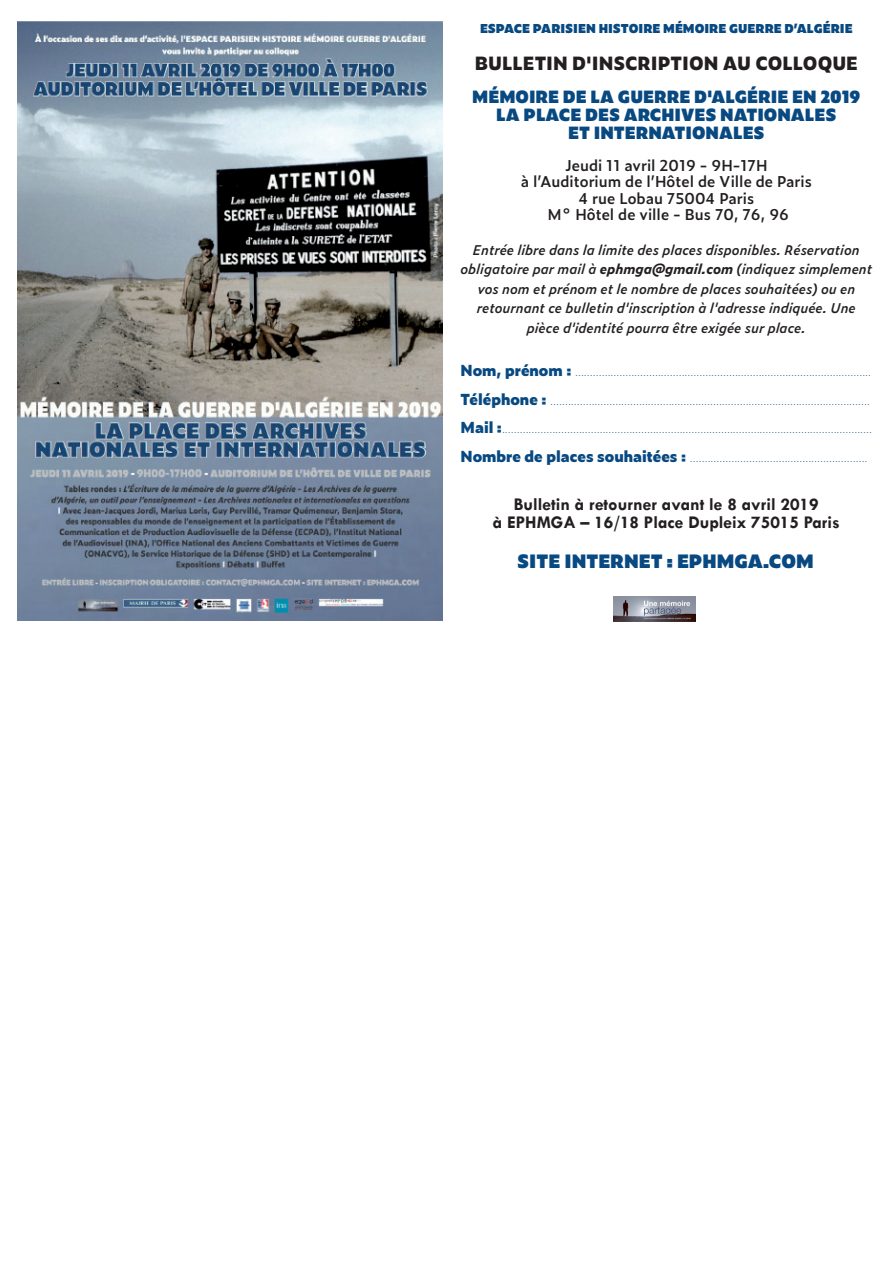
<style>
.page{position:relative;width:893px;height:1263px;background:#fff}
.page>*{position:absolute;margin:0;border:0;box-sizing:border-box;transform-origin:0 0}
.t1{font:700 18px/18px "Tw Cen";color:#231f20;text-align:center}
.t2{font:800 18px "Zeitung Pro";color:#231f20}
.t3{font:900 18px "Zeitung Pro";color:#084981}
.t4{font:900 16.5px/18px "Zeitung Pro";color:#084981;text-align:center}
.t5{font:600 15px/16.5px "Zeitung Pro";color:#231f20;text-align:center}
.t6{font:italic 600 13.5px/19.5px "Zeitung Pro";color:#231f20;text-align:center}
.t7{font:900 12px "Zeitung Pro";color:#084981}
.t8{font:100 9px "Zeitung Pro";color:#084981}
.s1{font-weight:700}
.s2{font-weight:800;font-size:15px}
</style>
<div class="page">
<img style="left:17px;top:21px;width:425px;height:600px">
<img style="left:613px;top:596px;width:82px;height:26px">
<h3 class="t7" style="left:480px;top:18px;width:374px">ESPACE PARISIEN HISTOIRE MÉMOIRE GUERRE D’ALGÉRIE</h3>
<h1 class="t2" style="left:475px;top:49px;width:385px">BULLETIN D'INSCRIPTION AU COLLOQUE</h1>
<h2 class="t4" style="left:472px;top:87px;width:390px">MÉMOIRE DE LA GUERRE D'ALGÉRIE EN 2019<br>LA PLACE DES ARCHIVES NATIONALES<br>ET INTERNATIONALES</h2>
<h3 class="t5" style="left:521px;top:156px;width:293px">Jeudi 11 avril 2019 - 9H-17H<br>à l’Auditorium de l’Hôtel de Ville de Paris<br>4 rue Lobau 75004 Paris<br>M° Hôtel de ville - Bus 70, 76, 96</h3>
<p class="t6" style="left:460px;top:239px;width:413px">Entrée libre dans la limite des places disponibles. Réservation obligatoire par mail à <span class="s1">ephmga@gmail.com</span> (indiquez simplement vos nom et prénom et le nombre de places souhaitées) ou en retournant ce bulletin d'inscription à l'adresse indiquée. Une pièce d'identité pourra être exigée sur place.</p>
<p class="t8" style="left:460px;top:366px;width:412px"><span class="s2">Nom, prénom :</span> ....................................................................................................</p>
<p class="t8" style="left:460px;top:395px;width:411px"><span class="s2">Téléphone :</span> ............................................................................................................</p>
<p class="t8" style="left:460px;top:423px;width:413px"><span class="s2">Mail :</span>.............................................................................................................................</p>
<p class="t8" style="left:460px;top:452px;width:409px"><span class="s2">Nombre de places souhaitées :</span> ............................................................</p>
<h1 class="t1" style="left:493px;top:495px;width:349px">Bulletin à retourner avant le 8 avril 2019<br>à EPHMGA – 16/18 Place Dupleix 75015 Paris</h1>
<h1 class="t3" style="left:517px;top:546px;width:298px">SITE INTERNET : EPHMGA.COM</h1>
</div>
